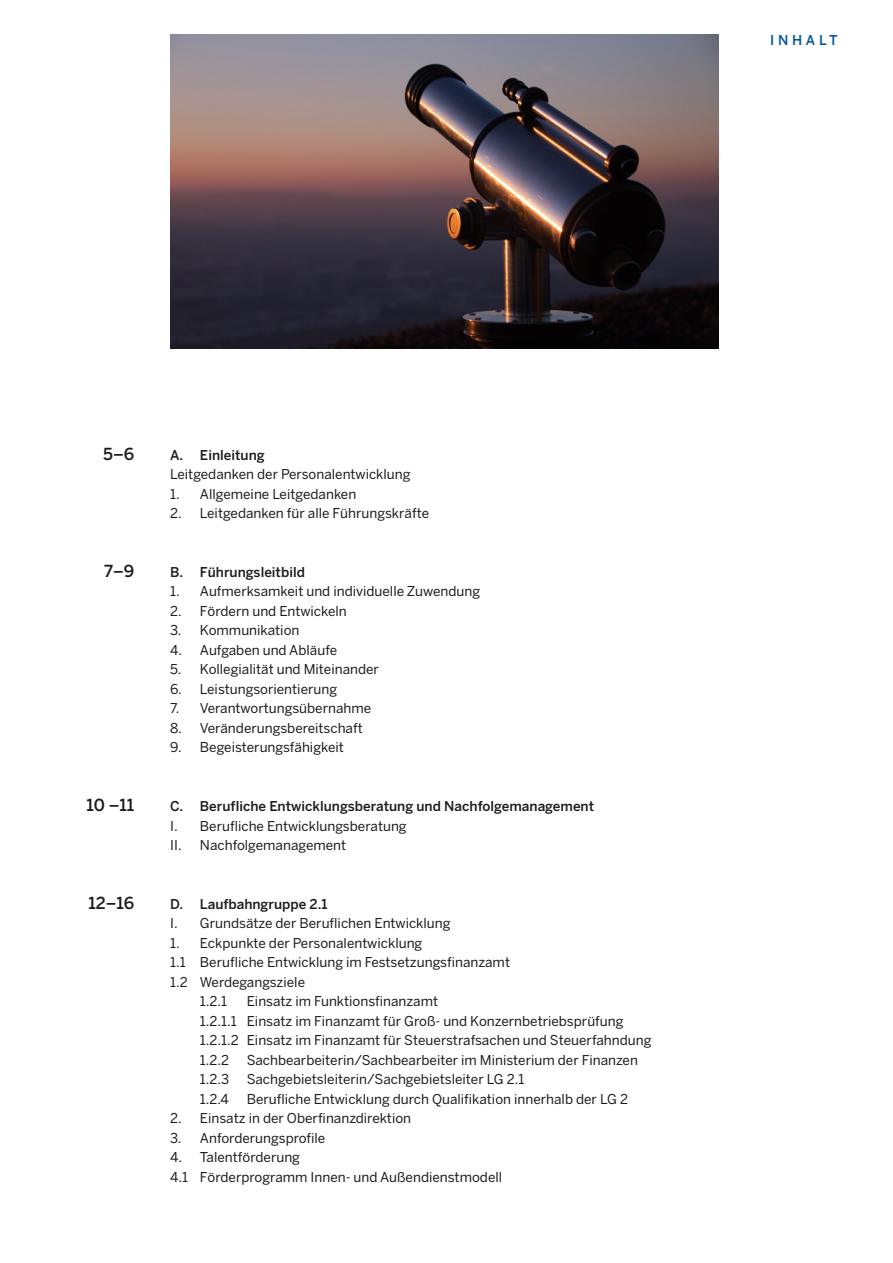
<style>
.page{position:relative;width:893px;height:1263px;background:#fff}
.page>*{position:absolute;margin:0;border:0;box-sizing:border-box;transform-origin:0 0}
.t1{font:500 16.5px "Benton Sans";letter-spacing:-.005em;color:#1b1c20}
.t2{font:13.5px/19.5px "Benton Sans";color:#1b1c20}
.t3{font:500 13.5px "Benton Sans";color:#1b1c20}
.t4{font:500 13.5px "Benton Sans";letter-spacing:.27em;color:#00559b}
</style>
<div class="page">
<svg style="left:170px;top:34px;width:549px;height:315px;background:#584b50"></svg>
<p class="t4" style="left:770px;top:35px;width:69px">INHALT</p>
<p class="t1" style="left:103px;top:448px;width:33px">5–6</p>
<p class="t3" style="left:170px;top:450px;width:96px">A. Einleitung</p>
<p class="t2" style="left:170px;top:466px;width:242px">Leitgedanken der Personalentwicklung</p>
<p class="t2" style="left:170px;top:486px;width:188px">1. Allgemeine Leitgedanken</p>
<p class="t2" style="left:170px;top:505px;width:260px">2. Leitgedanken für alle Führungskräfte</p>
<p class="t1" style="left:104px;top:565px;width:32px">7–9</p>
<p class="t3" style="left:170px;top:567px;width:136px">B. Führungsleitbild</p>
<p class="t2" style="left:170px;top:583px;width:311px">1. Aufmerksamkeit und individuelle Zuwendung</p>
<p class="t2" style="left:170px;top:603px;width:178px">2. Fördern und Entwickeln</p>
<p class="t2" style="left:170px;top:622px;width:131px">3. Kommunikation</p>
<p class="t2" style="left:170px;top:642px;width:168px">4. Aufgaben und Abläufe</p>
<p class="t2" style="left:170px;top:661px;width:210px">5. Kollegialität und Miteinander</p>
<p class="t2" style="left:170px;top:681px;width:168px">6. Leistungsorientierung</p>
<p class="t2" style="left:170px;top:700px;width:203px">7. Verantwortungsübernahme</p>
<p class="t2" style="left:170px;top:720px;width:194px">8. Veränderungsbereitschaft</p>
<p class="t2" style="left:170px;top:739px;width:175px">9. Begeisterungsfähigkeit</p>
<p class="t1" style="left:87px;top:799px;width:49px">10 –11</p>
<p class="t3" style="left:170px;top:801px;width:425px">C. Berufliche Entwicklungsberatung und Nachfolgemanagement</p>
<p class="t2" style="left:170px;top:817px;width:238px">I. Berufliche Entwicklungsberatung<br>II. Nachfolgemanagement</p>
<p class="t1" style="left:89px;top:896px;width:47px">12–16</p>
<p class="t3" style="left:170px;top:898px;width:159px">D. Laufbahngruppe 2.1</p>
<p class="t2" style="left:170px;top:915px;width:282px">I. Grundsätze der Beruflichen Entwicklung</p>
<p class="t2" style="left:170px;top:934px;width:254px">1. Eckpunkte der Personalentwicklung</p>
<p class="t2" style="left:170px;top:954px;width:341px">1.1 Berufliche Entwicklung im Festsetzungsfinanzamt</p>
<p class="t2" style="left:170px;top:973px;width:136px">1.2 Werdegangsziele</p>
<p class="t2" style="left:200px;top:993px;width:29px">1.2.1</p>
<p class="t2" style="left:200px;top:993px;width:453px;text-indent:47px">Einsatz im Funktionsfinanzamt<br>1.2.1.1 Einsatz im Finanzamt für Groß- und Konzernbetriebsprüfung 1.2.1.2 Einsatz im Finanzamt für Steuerstrafsachen und Steuerfahndung 1.2.2</p>
<p class="t2" style="left:247px;top:1051px;width:393px">Sachbearbeiterin/Sachbearbeiter im Ministerium der Finanzen</p>
<p class="t2" style="left:200px;top:1071px;width:31px">1.2.3</p>
<p class="t2" style="left:247px;top:1071px;width:279px">Sachgebietsleiterin/Sachgebietsleiter LG 2.1</p>
<p class="t2" style="left:200px;top:1090px;width:30px">1.2.4</p>
<p class="t2" style="left:247px;top:1090px;width:383px">Berufliche Entwicklung durch Qualifikation innerhalb der LG 2</p>
<p class="t2" style="left:170px;top:1110px;width:242px">2. Einsatz in der Oberfinanzdirektion</p>
<p class="t2" style="left:170px;top:1129px;width:157px">3. Anforderungsprofile</p>
<p class="t2" style="left:170px;top:1149px;width:334px">4. Talentförderung<br>4.1 Förderprogramm Innen- und Außendienstmodell</p>
</div>
